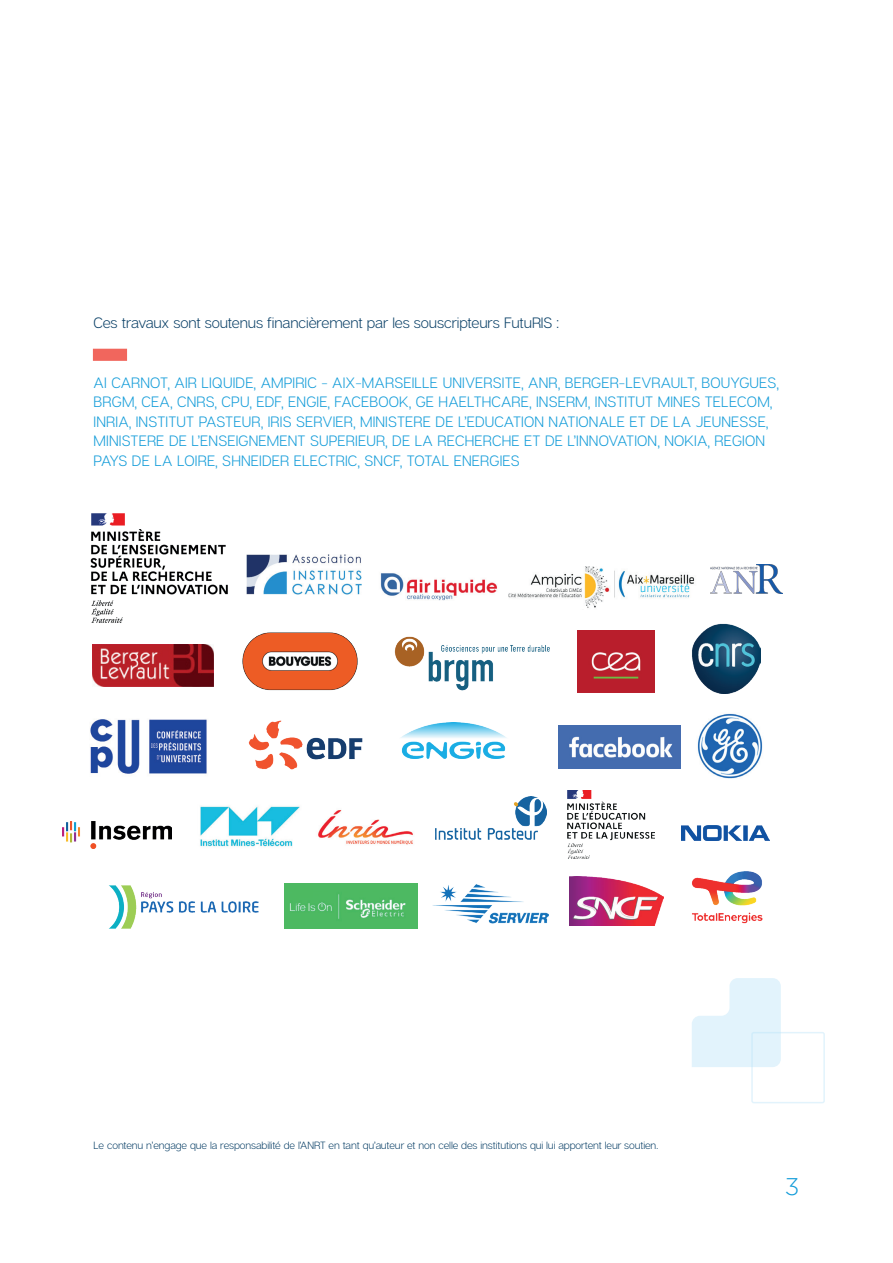
<style>
.page{position:relative;width:893px;height:1263px;background:#fff}
.page>*{position:absolute;margin:0;border:0;box-sizing:border-box;transform-origin:0 0}
.t1{font:300 24px "Gotham";color:#139cd9}
.t2{font:15px/19.5px "Articulat CF Text";letter-spacing:.01em;color:#139cd9}
.t3{font:15px "Articulat CF Text";letter-spacing:-.01em;color:#0a4067}
.t4{font:10.5px "Articulat CF Text";letter-spacing:-.01em;color:#0a4067}
</style>
<div class="page">
<div style="left:93px;top:349px;width:34px;height:12px;background:#f1665d"></div>
<img style="left:90px;top:513px;width:138px;height:110px">
<img style="left:242px;top:632px;width:116px;height:59px">
<img style="left:394px;top:636px;width:156px;height:55px">
<img style="left:578px;top:630px;width:76px;height:62px">
<img style="left:248px;top:720px;width:115px;height:49px">
<img style="left:569px;top:876px;width:94px;height:50px">
<img style="left:692px;top:871px;width:71px;height:53px">
<img style="left:380px;top:573px;width:118px;height:28px">
<img style="left:508px;top:567px;width:187px;height:41px">
<img style="left:697px;top:713px;width:66px;height:66px">
<img style="left:318px;top:810px;width:95px;height:35px">
<img style="left:433px;top:884px;width:115px;height:39px">
<img style="left:682px;top:825px;width:88px;height:15px">
<img style="left:62px;top:822px;width:109px;height:27px">
<img style="left:200px;top:806px;width:100px;height:41px">
<img style="left:436px;top:797px;width:111px;height:42px">
<img style="left:567px;top:791px;width:87px;height:68px">
<img style="left:90px;top:719px;width:117px;height:55px">
<img style="left:711px;top:564px;width:72px;height:30px">
<img style="left:92px;top:644px;width:121px;height:43px">
<img style="left:692px;top:624px;width:69px;height:69px">
<svg style="left:417px;top:884px;width:1px;height:44px"></svg>
<img style="left:284px;top:884px;width:133px;height:44px">
<img style="left:109px;top:885px;width:150px;height:44px">
<img style="left:246px;top:554px;width:116px;height:40px">
<img style="left:401px;top:722px;width:106px;height:37px">
<img style="left:558px;top:725px;width:123px;height:43px">
<div style="left:751px;top:1032px;width:74px;height:71px;border:2px solid #b6e2f8;border-radius:2px"></div>
<svg style="left:692px;top:978px;width:89px;height:89px"></svg>
<p class="t3" style="left:94px;top:314px;width:467px">Ces travaux sont soutenus financièrement par les souscripteurs FutuRIS :</p>
<p class="t2" style="left:94px;top:373px;width:687px">AI CARNOT, AIR LIQUIDE, AMPIRIC - AIX-MARSEILLE UNIVERSITE, ANR, BERGER-LEVRAULT, BOUYGUES, BRGM, CEA, CNRS, CPU, EDF, ENGIE, FACEBOOK, GE HAELTHCARE, INSERM, INSTITUT MINES TELECOM, INRIA, INSTITUT PASTEUR, IRIS SERVIER, MINISTERE DE L’EDUCATION NATIONALE ET DE LA JEUNESSE, MINISTERE DE L’ENSEIGNEMENT SUPERIEUR, DE LA RECHERCHE ET DE L’INNOVATION, NOKIA, REGION PAYS DE LA LOIRE, SHNEIDER ELECTRIC, SNCF, TOTAL ENERGIES</p>
<p class="t4" style="left:94px;top:1139px;width:566px">Le contenu n’engage que la responsabilité de l’ANRT en tant qu’auteur et non celle des institutions qui lui apportent leur soutien.</p>
<h1 class="t1" style="left:785px;top:1171px;width:16px">3</h1>
</div>
